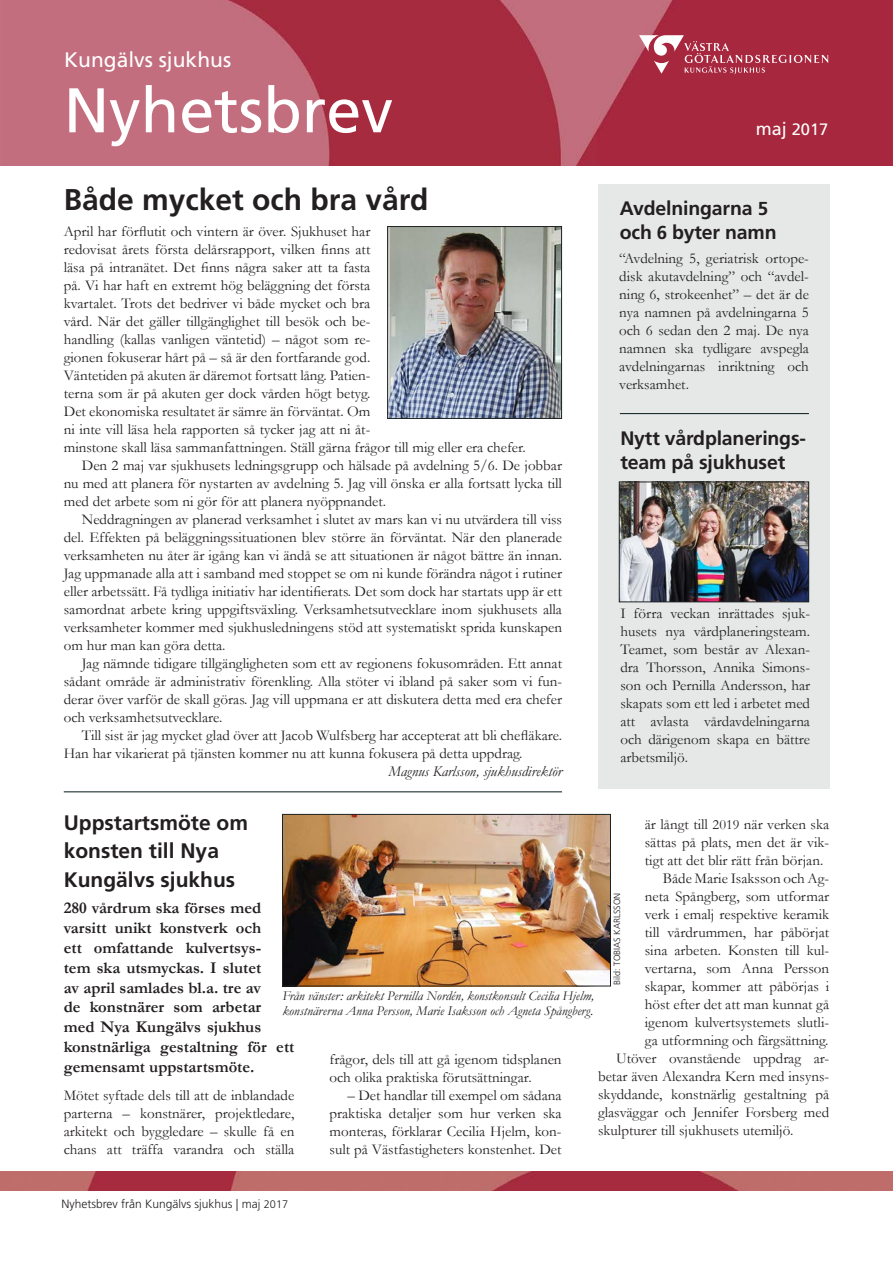
<style>
.page{position:relative;width:893px;height:1263px;background:#fff}
.page>*{position:absolute;margin:0;border:0;box-sizing:border-box;transform-origin:0 0}
.t1{font:63px "Frutiger LT Std";color:#fff}
.Rubrik_20{font:700 30px "Frutiger LT Std";color:#231f20}
.Rubrik_15{font:700 21px/28.5px "Frutiger LT Std";color:#231f20}
.t2{font:21px "Frutiger LT Std";color:#fff}
.rubrik_i_spalt{font:700 19.5px/24px "Frutiger LT Std";letter-spacing:-.01em;color:#231f20}
.Ingress{font:700 16.5px/19.8px "Garamond";color:#231f20}
.t3{font:16.5px "Frutiger LT Std";color:#fffffc}
.brödtext_med_indrag{font:15px/18px "Garamond";color:#231f20;text-align:justify}
.brodtext_utan_idrag{font:15px/18px "Garamond";color:#231f20;text-align:justify}
.brödtext_med_indrag-2{font:italic 15px "Garamond";color:#231f20}
.Bildtext{font:italic 13.5px/15px "Garamond";color:#231f20}
.t4{font:300 12px "Frutiger LT Std";color:#231f20}
.bildbyline{font:300 9px "Frutiger LT Std";color:#231f20}
.s1{font-size:18px}
.s2{font-size:18.75px}
.s3{font-size:14.25px}
.s4{font-size:10.95px}
</style>
<div class="page">
<img style="left:0;top:0;width:893px;height:165px">
<div style="left:598px;top:184px;width:231px;height:605px;background:#e6e8e8"></div>
<hr style="left:64px;top:791px;width:498px;height:1px;background:#05191b">
<svg style="left:639px;top:35px;width:189px;height:39px;background:#b4485b"></svg>
<img style="left:0;top:1171px;width:892px;height:19px">
<img style="left:389px;top:228px;width:171px;height:189px">
<div style="left:387px;top:226px;width:175px;height:193px;border:1px solid #1d2323"></div>
<hr style="left:620px;top:413px;width:189px;height:1px;background:#05191b">
<img style="left:284px;top:816px;width:325px;height:168px">
<div style="left:282px;top:814px;width:329px;height:172px;border:1px solid #1d2323"></div>
<img style="left:621px;top:484px;width:186px;height:116px">
<div style="left:619px;top:482px;width:190px;height:120px;border:1px solid #1d2323"></div>
<p class="t2" style="left:64px;top:48px;width:168px">Kungälvs sjukhus</p>
<p class="t1" style="left:64px;top:73px;width:331px">Nyhetsbrev</p>
<p class="t3" style="left:756px;top:120px;width:74px"><span class="s1">maj</span> 2017</p>
<p class="Rubrik_20" style="left:64px;top:182px;width:366px">Både mycket och bra vård</p>
<p class="rubrik_i_spalt" style="left:620px;top:196px;width:158px">Avdelningarna <span class="s2">5 </span>och <span class="s2">6</span> byter namn</p>
<p class="brodtext_utan_idrag" style="left:64px;top:222px;width:464px;text-align:left">April har förflutit och vintern är över. Sjukhuset har<br>redovisat årets första delårsrapport, vilken finns att<br>läsa på intranätet. Det finns några saker att ta fasta<br>på. Vi har haft en extremt hög beläggning det första<br>kvartalet. Trots det bedriver vi både mycket och bra<br>vård. När det gäller tillgänglighet till besök och be-<br>handling (kallas vanligen väntetid) – något som re-<br>gionen fokuserar hårt på – så är den fortfarande god.<br>Väntetiden på akuten är däremot fortsatt lång. Patien-<br>terna som är på akuten ger dock vården högt betyg.<br>Det ekonomiska resultatet är sämre än förväntat. Om<br>ni inte vill läsa hela rapporten så tycker jag att ni åt-<br>minstone skall läsa sammanfattningen. Ställ gärna frågor till mig eller era chefer.</p>
<p class="brödtext_med_indrag" style="left:64px;top:456px;width:500px;text-indent:18px">Den 2 maj var sjukhusets ledningsgrupp och hälsade på avdelning 5/6. De jobbar nu med att planera för nystarten av avdelning 5. Jag vill önska er alla fortsatt lycka till med det arbete som ni gör för att planera nyöppnandet.</p>
<p class="brödtext_med_indrag" style="left:64px;top:510px;width:500px;text-indent:18px">Neddragningen av planerad verksamhet i slutet av mars kan vi nu utvärdera till viss del. Effekten på beläggningssituationen blev större än förväntat. När den planerade verksamheten nu åter är igång kan vi ändå se att situationen är något bättre än innan.<br>Jag uppmanade alla att i samband med stoppet se om ni kunde förändra något i rutiner eller arbetssätt. Få tydliga initiativ har identifierats. Det som dock har startats upp är ett samordnat arbete kring uppgiftsväxling. Verksamhetsutvecklare inom sjukhusets alla verksamheter kommer med sjukhusledningens stöd att systematiskt sprida kunskapen om hur man kan göra detta.</p>
<p class="brödtext_med_indrag" style="left:64px;top:654px;width:500px;text-indent:18px">Jag nämnde tidigare tillgängligheten som ett av regionens fokusområden. Ett annat sådant område är administrativ förenkling. Alla stöter vi ibland på saker som vi fun&shy;derar över varför de skall göras. Jag vill uppmana er att diskutera detta med era chefer och verksamhetsutvecklare.</p>
<p class="brödtext_med_indrag" style="left:64px;top:726px;width:500px;text-indent:18px">Till sist är jag mycket glad över att Jacob Wulfsberg har accepterat att bli chefläkare.<br>Han har vikarierat på tjänsten kommer nu att kunna fokusera på detta uppdrag.</p>
<p class="brödtext_med_indrag-2" style="left:389px;top:761px;width:175px">Magnus Karlsson, sjukhusdirektör</p>
<p class="Rubrik_15" style="left:64px;top:808px;width:186px">Uppstartsmöte om konsten till Nya<br>Kungälvs sjukhus</p>
<p class="Ingress" style="left:64px;top:898px;width:232px">280 vårdrum ska förses med varsitt unikt konstverk och<br>ett omfattande kulvertsys-<br>tem ska utsmyckas. I slutet<br>av april samlades bl.a. tre av<br>de konstnärer som arbetar med Nya Kungälvs sjukhus konstnärliga gestaltning för ett gemensamt uppstartsmöte.</p>
<p class="brodtext_utan_idrag" style="left:64px;top:1086px;width:232px">Mötet syftade dels till att de inblandade parterna – konstnärer, projektledare, arkitekt och byggledare – skulle få en chans att träffa varandra och ställa</p>
<p class="brodtext_utan_idrag" style="left:619px;top:249px;width:191px">“Avdelning 5, geriatrisk ortope&shy;disk akutavdelning” och “avdel&shy;ning 6, strokeenhet” – det är de nya namnen på avdelningarna 5 och 6 sedan den 2 maj. De nya namnen ska tydligare avspegla avdelningarnas inriktning och verksamhet.</p>
<p class="rubrik_i_spalt" style="left:620px;top:426px;width:187px">Nytt vårdplanerings&shy;team på sjukhuset</p>
<p class="brodtext_utan_idrag" style="left:620px;top:604px;width:191px">I förra veckan inrättades sjuk&shy;husets nya vårdplaneringsteam.<br>Teamet, som består av Alexan&shy;dra Thorsson, Annika Simons&shy;son och Pernilla Andersson, har skapats som ett led i arbetet med att avlasta vårdavdelningarna och därigenom skapa en bättre arbetsmiljö.</p>
<p class="brödtext_med_indrag" style="left:645px;top:815px;width:186px">är långt till <span class="s3">2019</span> när verken ska sättas på plats, men det är vik&shy;tigt att det blir rätt från början.</p>
<p class="brödtext_med_indrag" style="left:645px;top:869px;width:186px;text-indent:18px">Både Marie Isaksson och Ag&shy;neta Spångberg, som utformar verk i emalj respektive keramik till vårdrummen, har påbörjat sina arbeten. Konsten till kul&shy;vertarna, som Anna Persson skapar, kommer att påbörjas i höst efter det att man kunnat gå igenom kulvertsystemets slutli&shy;ga utformning och färgsättning.</p>
<p class="brödtext_med_indrag" style="left:598px;top:1049px;width:233px;text-indent:18px">Utöver ovanstående uppdrag ar&shy;betar även Alexandra Kern med insyns&shy;skyddande, konstnärlig gestaltning på glasväggar och Jennifer Forsberg med skulpturer till sjukhusets utemiljö.</p>
<p class="bildbyline" style="left:612px;top:985px;width:94px;rotate:-90deg">Bild: TOBIAS KARLSSON</p>
<p class="Bildtext" style="left:282px;top:988px;width:313px">Från vänster: arkitekt Pernilla Nordén, konstkonsult Cecilia Hjelm, konstnärerna Anna Persson, Marie Isaksson och Agneta Spångberg.</p>
<p class="brodtext_utan_idrag" style="left:330px;top:1049px;width:234px">frågor, dels till att gå igenom tidsplanen och olika praktiska förutsättningar.</p>
<p class="brödtext_med_indrag" style="left:330px;top:1085px;width:234px;text-indent:18px">– Det handlar till exempel om sådana praktiska detaljer som hur verken ska monteras, förklarar Cecilia Hjelm, kon&shy;sult på Västfastigheters konstenhet. Det</p>
<p class="t4" style="left:61px;top:1197px;width:228px">Nyhetsbrev från Kungälvs sjukhus | maj <span class="s4">2017</span></p>
</div>
